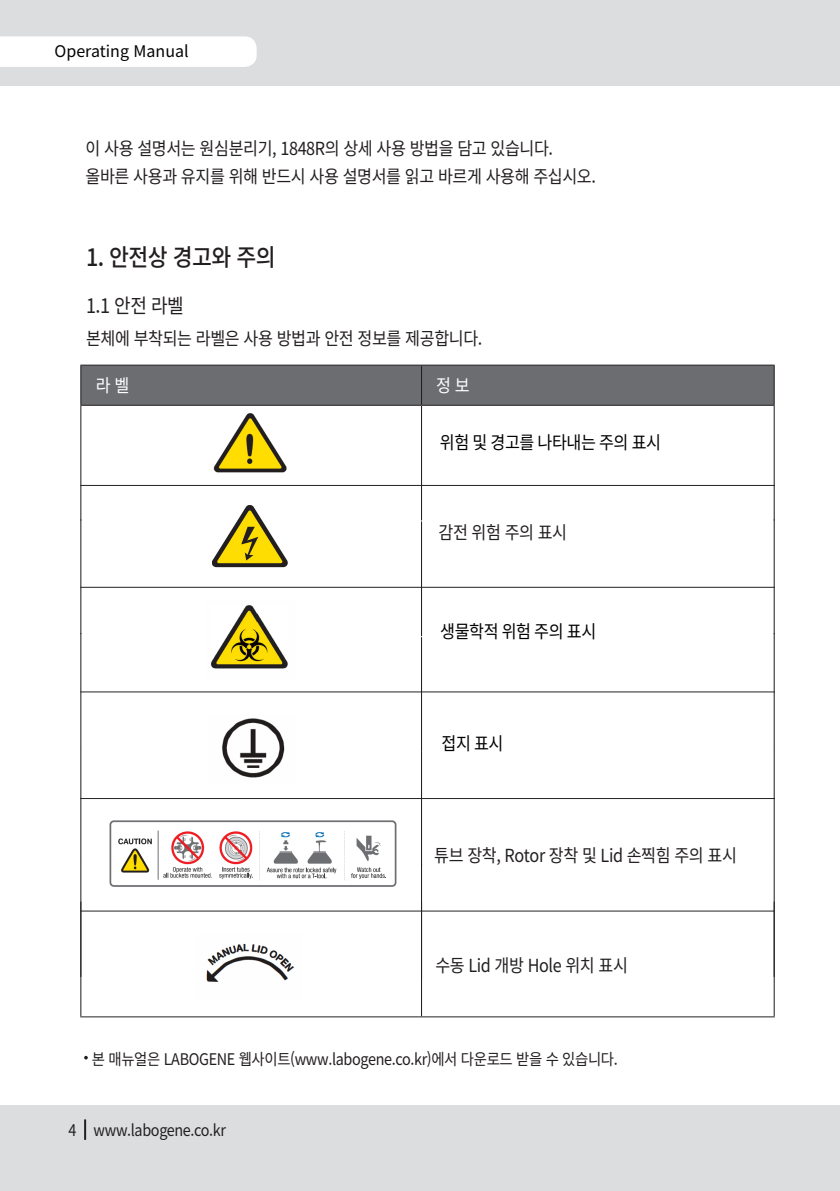
<style>
.page{position:relative;width:840px;height:1191px;background:#fff}
.page>*{position:absolute;margin:0;border:0;box-sizing:border-box;transform-origin:0 0}
.t1{font:500 24px "Noto Sans CJ Kkr";letter-spacing:-.025em;color:#231f20;scale:.9 1}
.t2{font:20px "Noto Sans CJ Kkr";color:#231f20;scale:.9 1}
.t3{font:18px "Noto Sans CJ Kkr";letter-spacing:-.025em;color:#231f20;scale:.9 1}
.t4{font:18px "Noto Sans CJ Kkr";letter-spacing:-.025em;color:#000;scale:.9 1}
.t5{font:18px "Noto Sans CJ Kkr";color:#fff;scale:.9 1}
.t6{font:16px "Noto Sans CJ Kkr";letter-spacing:-.025em;color:#231f20;scale:.9 1}
.t7{font:16px "Noto Sans CJ Kkr";color:#030303}
</style>
<div class="page">
<div style="left:0;top:0;width:839px;height:85px;background:#dcdddf"></div>
<div style="left:0;top:1105px;width:839px;height:86px;background:#dcdddf"></div>
<hr style="left:84px;top:1119px;width:2px;height:20px;background:#231f20">
<div style="left:0;top:36px;width:256px;height:31px;background:#fff"></div>
<svg style="left:84px;top:1055px;width:4px;height:4px"></svg>
<div style="left:81px;top:366px;width:692px;height:39px;background:#6c6d70"></div>
<hr style="left:80px;top:364px;width:341px;height:2px;background:#231f20">
<hr style="left:80px;top:365px;width:1px;height:40px;background:#231f20">
<hr style="left:421px;top:364px;width:353px;height:2px;background:#231f20">
<hr style="left:421px;top:365px;width:1px;height:40px;background:#231f20">
<hr style="left:773px;top:365px;width:1px;height:40px;background:#231f20">
<hr style="left:80px;top:405px;width:341px;height:1px;background:#231f20">
<hr style="left:80px;top:406px;width:1px;height:114px;background:#231f20">
<hr style="left:421px;top:405px;width:353px;height:1px;background:#231f20">
<hr style="left:421px;top:406px;width:1px;height:114px;background:#231f20">
<hr style="left:773px;top:406px;width:1px;height:114px;background:#231f20">
<hr style="left:80px;top:485px;width:341px;height:1px;background:#231f20">
<hr style="left:80px;top:519px;width:1px;height:115px;background:#231f20">
<hr style="left:421px;top:485px;width:353px;height:1px;background:#231f20">
<hr style="left:421px;top:521px;width:1px;height:115px;background:#231f20">
<hr style="left:773px;top:519px;width:1px;height:115px;background:#231f20">
<hr style="left:80px;top:587px;width:341px;height:1px;background:#231f20">
<hr style="left:80px;top:633px;width:1px;height:115px;background:#231f20">
<hr style="left:421px;top:587px;width:353px;height:1px;background:#231f20">
<hr style="left:421px;top:637px;width:1px;height:115px;background:#231f20">
<hr style="left:773px;top:633px;width:1px;height:115px;background:#231f20">
<hr style="left:80px;top:691px;width:341px;height:1px;background:#231f20">
<hr style="left:80px;top:747px;width:1px;height:115px;background:#231f20">
<hr style="left:421px;top:691px;width:353px;height:1px;background:#231f20">
<hr style="left:421px;top:751px;width:1px;height:115px;background:#231f20">
<hr style="left:773px;top:747px;width:1px;height:115px;background:#231f20">
<hr style="left:80px;top:798px;width:341px;height:1px;background:#231f20">
<hr style="left:80px;top:862px;width:1px;height:115px;background:#231f20">
<hr style="left:421px;top:798px;width:353px;height:1px;background:#231f20">
<hr style="left:421px;top:864px;width:1px;height:115px;background:#231f20">
<hr style="left:773px;top:862px;width:1px;height:115px;background:#231f20">
<hr style="left:80px;top:1016px;width:341px;height:1px;background:#231f20">
<hr style="left:421px;top:1016px;width:353px;height:1px;background:#231f20">
<img style="left:212px;top:505px;width:75px;height:63px">
<hr style="left:80px;top:910px;width:341px;height:1px;background:#231f20">
<hr style="left:421px;top:910px;width:353px;height:1px;background:#231f20">
<hr style="left:80px;top:901px;width:1px;height:115px;background:#231f20">
<hr style="left:773px;top:901px;width:1px;height:115px;background:#231f20">
<hr style="left:421px;top:901px;width:1px;height:115px;background:#231f20">
<img style="left:213px;top:413px;width:74px;height:60px">
<img style="left:210px;top:605px;width:78px;height:64px">
<img style="left:222px;top:718px;width:63px;height:60px">
<img style="left:206px;top:943px;width:88px;height:39px">
<img style="left:109px;top:820px;width:288px;height:67px">
<p class="t7" style="left:55px;top:42px;width:135px">Operating Manual</p>
<p class="t3" style="left:86px;top:138px;width:520px">이 사용 설명서는 원심분리기, 1848R의 상세 사용 방법을 담고 있습니다.</p>
<p class="t3" style="left:86px;top:166px;width:568px">올바른 사용과 유지를 위해 반드시 사용 설명서를 읽고 바르게 사용해 주십시오.</p>
<p class="t1" style="left:86px;top:244px;width:212px">1. 안전상 경고와 주의</p>
<p class="t2" style="left:86px;top:294px;width:110px">1.1 안전 라벨</p>
<p class="t3" style="left:86px;top:328px;width:441px">본체에 부착되는 라벨은 사용 방법과 안전 정보를 제공합니다.</p>
<p class="t5" style="left:96px;top:375px;width:39px">라벨</p>
<p class="t5" style="left:436px;top:375px;width:39px">정보</p>
<p class="t4" style="left:439px;top:432px;width:247px">위험 및 경고를 나타내는 주의 표시</p>
<p class="t3" style="left:438px;top:522px;width:144px">감전 위험 주의 표시</p>
<p class="t4" style="left:440px;top:621px;width:175px">생물학적 위험 주의 표시</p>
<p class="t4" style="left:441px;top:733px;width:70px">접지 표시</p>
<p class="t3" style="left:434px;top:845px;width:337px">튜브 장착, Rotor 장착 및 Lid 손찍힘 주의 표시</p>
<p class="t3" style="left:435px;top:955px;width:215px">수동 Lid 개방 Hole 위치 표시</p>
<p class="t6" style="left:92px;top:1050px;width:585px">본 매뉴얼은 LABOGENE 웹사이트(www.labogene.co.kr)에서 다운로드 받을 수 있습니다.</p>
<p class="t6" style="left:69px;top:1121px;width:10px">4</p>
<p class="t6" style="left:94px;top:1120px;width:148px">www.labogene.co.kr</p>
</div>
